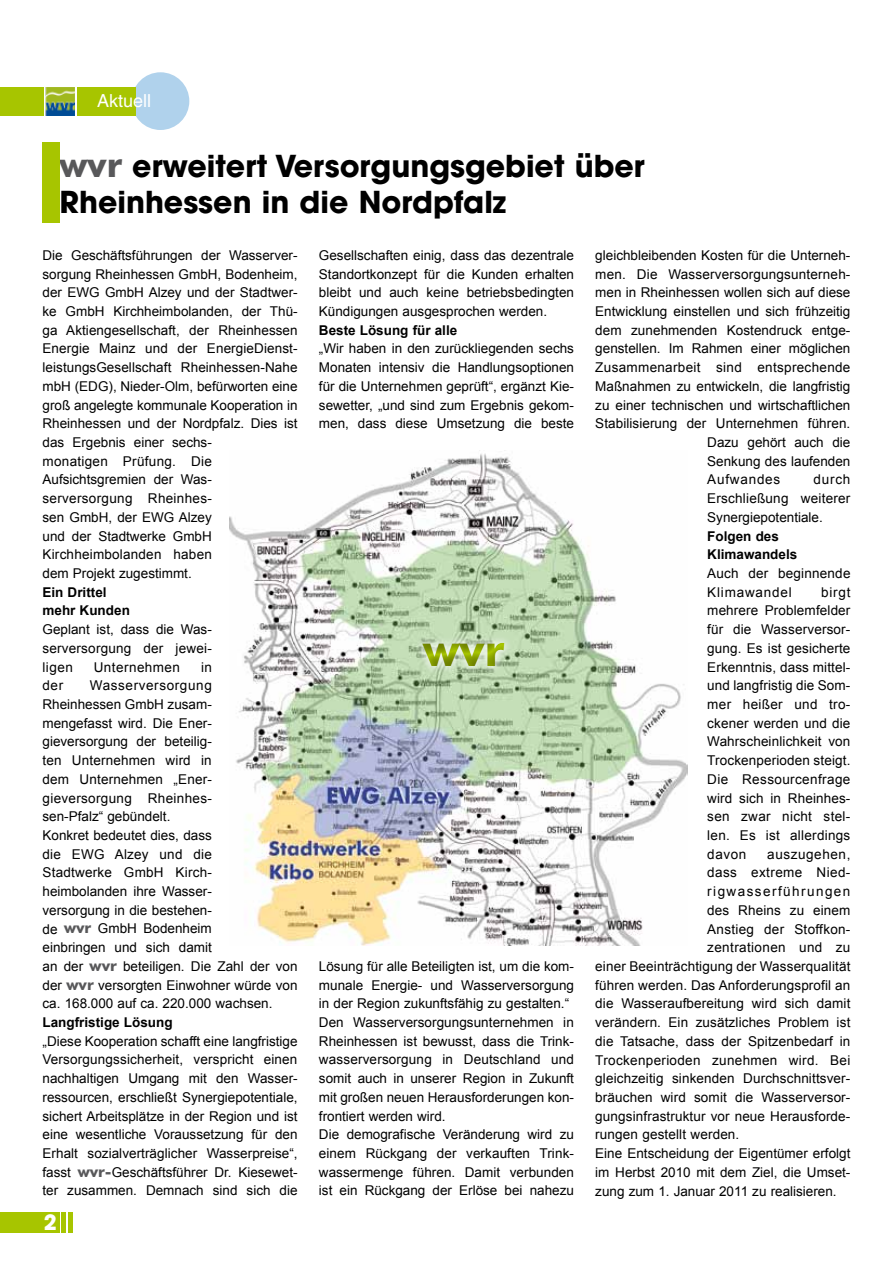
<style>
.page{position:relative;width:893px;height:1263px;background:#fff}
.page>*{position:absolute;margin:0;border:0;box-sizing:border-box;transform-origin:0 0}
.t1{font:700 45px "Futura BT";color:#a7c500}
.t2{font:700 30px/36px "Avant Garde";color:#000}
.t3{font:700 21px "Avant Garde";color:#fff}
.t4{font:18px "Helvetica";color:#fff}
.t5{font:13.5px/18.8px "Arial";color:#000;text-align:justify}
.t6{font:700 13.5px/18.8px "Arial";color:#000}
.t7{font:13.5px "Arial";letter-spacing:.025em;color:#000}
.t8{font:13.5px "Arial";letter-spacing:.03em;color:#000}
.t9{font:13.5px "Arial";letter-spacing:.02em;color:#000}
.t10{font:13.5px "Arial";letter-spacing:.105em;color:#000}
.t11{font:13.5px "Arial";letter-spacing:.035em;color:#000}
.t12{font:13.5px "Arial";letter-spacing:.045em;color:#000}
.t13{font:13.5px "Arial";letter-spacing:.06em;color:#000}
.s1{font-family:"Futura BT";font-size:34.5px;color:#58585a}
.s2{font-family:"Futura BT";font-weight:700;font-size:15px;color:#58585a}
</style>
<div class="page">
<div style="left:43px;top:142px;width:17px;height:81px;background:#a7c500"></div>
<div style="left:0;top:1212px;width:60px;height:20px;background:#a7c500"></div>
<hr style="left:62px;top:1212px;width:4px;height:20px;background:#a7c500">
<hr style="left:68px;top:1212px;width:4px;height:20px;background:#a7c500">
<div style="left:132px;top:72px;width:57px;height:58px;background:#b0d2ec;border-radius:50%"></div>
<div style="left:0;top:87px;width:135px;height:28px;background:#a7c500"></div>
<svg style="left:44px;top:87px;width:32px;height:28px"></svg>
<img style="left:46px;top:87px;width:28px;height:28px">
<img style="left:230px;top:450px;width:457px;height:496px">
<div style="left:414px;top:624px;width:106px;height:58px;background:#000;opacity:.5"></div>
<h3 class="t4" style="left:97px;top:91px;width:56px">Aktuell</h3>
<h2 class="t2" style="left:60px;top:147px;width:587px"><span class="s1">wvr</span> erweitert Versorgungsgebiet über<br>Rheinhessen in die Nordpfalz</h2>
<p class="t5" style="left:43px;top:246px;width:257px;text-align:left">Die Geschäftsführungen der Wasserver&shy;sorgung Rheinhessen GmbH, Bodenheim, der EWG GmbH Alzey und der Stadtwer&shy;ke GmbH Kirchheimbolanden, der Thü&shy;ga Aktiengesellschaft, der Rheinhessen Energie Mainz und der EnergieDienst&shy;leistungsGesellschaft Rheinhessen-Nahe mbH (EDG), Nieder-Olm, befürworten eine groß angelegte kommunale Kooperation in Rheinhessen und der Nordpfalz. Dies ist das Ergebnis einer sechs-<br>monatigen Prüfung. Die Aufsichtsgremien der Was&shy;serversorgung Rheinhes-<br>sen GmbH, der EWG Alzey<br>und der Stadtwerke GmbH Kirchheimbolanden haben<br>dem Projekt zugestimmt.</p>
<p class="t6" style="left:43px;top:583px;width:89px">Ein Drittel mehr Kunden</p>
<p class="t5" style="left:43px;top:620px;width:171px">Geplant ist, dass die Was&shy;serversorgung der jewei&shy;ligen</p>
<p class="t11" style="left:94px;top:658px;width:88px">Unternehmen</p>
<p class="t5" style="left:201px;top:657px;width:12px">in</p>
<p class="t5" style="left:43px;top:676px;width:257px;text-align:left;text-indent:47px">Wasserversorgung<br>Rheinhessen GmbH zusam-<br>mengefasst wird. Die Ener&shy;gieversorgung der beteilig-<br>ten Unternehmen wird in<br>dem Unternehmen „Ener&shy;gieversorgung Rheinhes-<br>sen-Pfalz“ gebündelt.<br>Konkret bedeutet dies, dass<br>die EWG Alzey und die<br>Stadtwerke GmbH Kirch&shy;heimbolanden ihre Wasser-<br>versorgung in die bestehen-<br>de <span class="s2">wvr</span> GmbH Bodenheim<br>einbringen und sich damit<br>an der <span class="s2">wvr</span> beteiligen. Die Zahl der von der <span class="s2">wvr</span> versorgten Einwohner würde von ca. 168.000 auf ca. 220.000 wachsen.</p>
<p class="t6" style="left:43px;top:1013px;width:132px">Langfristige Lösung</p>
<p class="t5" style="left:43px;top:1032px;width:257px">„Diese Kooperation schafft eine langfristige Versorgungssicherheit, verspricht einen nachhaltigen Umgang mit den Wasser&shy;ressourcen, erschließt Synergiepotentiale, sichert Arbeitsplätze in der Region und ist eine wesentliche Voraussetzung für den Erhalt sozialverträglicher Wasserpreise“, fasst <span class="s2">wvr-</span>Geschäftsführer Dr. Kiesewet&shy;ter zusammen. Demnach sind sich die</p>
<p class="t5" style="left:43px;top:676px;width:22px">der</p>
<h3 class="t3" style="left:44px;top:1209px;width:14px">2</h3>
<p class="t5" style="left:319px;top:246px;width:257px">Gesellschaften einig, dass das dezentrale Standortkonzept für die Kunden erhalten bleibt und auch keine betriebsbedingten Kündigungen ausgesprochen werden.</p>
<p class="t6" style="left:319px;top:321px;width:140px">Beste Lösung für alle</p>
<p class="t5" style="left:319px;top:339px;width:257px">„Wir haben in den zurückliegenden sechs Monaten intensiv die Handlungsoptionen für die Unternehmen geprüft“, ergänzt Kie&shy;sewetter, „und sind zum Ergebnis gekom&shy;men, dass diese Umsetzung die beste</p>
<h1 class="t1" style="left:423px;top:622px;width:83px">wvr</h1>
<p class="t5" style="left:319px;top:957px;width:257px;text-align:left">Lösung für alle Beteiligten ist, um die kom&shy;munale Energie- und Wasserversorgung in der Region zukunftsfähig zu gestalten.“ Den Wasserversorgungsunternehmen in Rheinhessen ist bewusst, dass die Trink&shy;wasserversorgung in Deutschland und somit auch in unserer Region in Zukunft mit großen neuen Herausforderungen kon&shy;frontiert werden wird.<br>Die demografische Veränderung wird zu einem Rückgang der verkauften Trink&shy;wassermenge führen. Damit verbunden ist ein Rückgang der Erlöse bei nahezu</p>
<p class="t5" style="left:595px;top:246px;width:257px">gleichbleibenden Kosten für die Unterneh-</p>
<p class="t5" style="left:595px;top:265px;width:257px">men. Die Wasserversorgungsunterneh-</p>
<p class="t5" style="left:595px;top:283px;width:257px">men in Rheinhessen wollen sich auf diese</p>
<p class="t5" style="left:595px;top:302px;width:257px">Entwicklung einstellen und sich frühzeitig</p>
<p class="t5" style="left:595px;top:321px;width:257px">dem zunehmenden Kostendruck entge-</p>
<p class="t5" style="left:595px;top:339px;width:257px">genstellen. Im Rahmen einer möglichen</p>
<p class="t7" style="left:595px;top:359px;width:257px">Zusammenarbeit sind entsprechende</p>
<p class="t5" style="left:595px;top:377px;width:257px">Maßnahmen zu entwickeln, die langfristig</p>
<p class="t5" style="left:595px;top:396px;width:257px">zu einer technischen und wirtschaftlichen</p>
<p class="t5" style="left:595px;top:414px;width:256px">Stabilisierung der Unternehmen führen.</p>
<p class="t5" style="left:707px;top:433px;width:145px">Dazu gehört auch die</p>
<p class="t5" style="left:707px;top:452px;width:145px">Senkung des laufenden</p>
<p class="t13" style="left:707px;top:471px;width:75px">Aufwandes</p>
<p class="t5" style="left:707px;top:470px;width:145px;text-indent:106px">durch Erschließung weiterer Synergiepotentiale.</p>
<p class="t6" style="left:707px;top:527px;width:92px">Folgen des<br>Klimawandels</p>
<p class="t5" style="left:707px;top:564px;width:145px">Auch der beginnende<br>Klimawandel</p>
<p class="t5" style="left:707px;top:583px;width:145px;text-indent:114px">birgt mehrere Problemfelder für die Wasserversor&shy;gung. Es ist gesicherte Erkenntnis, dass mittel&shy;und langfristig die Som&shy;mer heißer und tro&shy;ckener werden und die Wahrscheinlichkeit von Trockenperioden steigt.<br>Die Ressourcenfrage wird sich in Rheinhes&shy;sen zwar nicht stel&shy;len. Es ist allerdings davon</p>
<p class="t12" style="left:767px;top:845px;width:85px">auszugehen,</p>
<p class="t8" style="left:707px;top:864px;width:145px">dass extreme Nied-</p>
<p class="t10" style="left:707px;top:882px;width:145px">rigwasserführungen</p>
<p class="t5" style="left:707px;top:901px;width:145px">des Rheins zu einem</p>
<p class="t9" style="left:707px;top:920px;width:145px">Anstieg der Stoffkon-</p>
<p class="t8" style="left:707px;top:939px;width:145px">zentrationen und zu</p>
<p class="t5" style="left:595px;top:957px;width:257px">einer Beeinträchtigung der Wasserqualität</p>
<p class="t5" style="left:595px;top:976px;width:257px">führen werden. Das Anforderungsprofil an</p>
<p class="t5" style="left:595px;top:994px;width:257px">die Wasseraufbereitung wird sich damit</p>
<p class="t5" style="left:595px;top:1013px;width:257px">verändern. Ein zusätzliches Problem ist</p>
<p class="t5" style="left:595px;top:1032px;width:257px">die Tatsache, dass der Spitzenbedarf in</p>
<p class="t7" style="left:595px;top:1051px;width:257px">Trockenperioden zunehmen wird. Bei</p>
<p class="t5" style="left:595px;top:1069px;width:257px">gleichzeitig sinkenden Durchschnittsver-</p>
<p class="t5" style="left:595px;top:1088px;width:257px">bräuchen wird somit die Wasserversor-</p>
<p class="t5" style="left:595px;top:1107px;width:257px">gungsinfrastruktur vor neue Herausforde-</p>
<p class="t5" style="left:595px;top:1125px;width:146px">rungen gestellt werden.</p>
<p class="t5" style="left:595px;top:1144px;width:257px">Eine Entscheidung der Eigentümer erfolgt</p>
<p class="t5" style="left:595px;top:1163px;width:257px">im Herbst 2010 mit dem Ziel, die Umset-</p>
<p class="t5" style="left:595px;top:1181px;width:243px">zung zum 1. Januar 2011 zu realisieren.</p>
</div>
